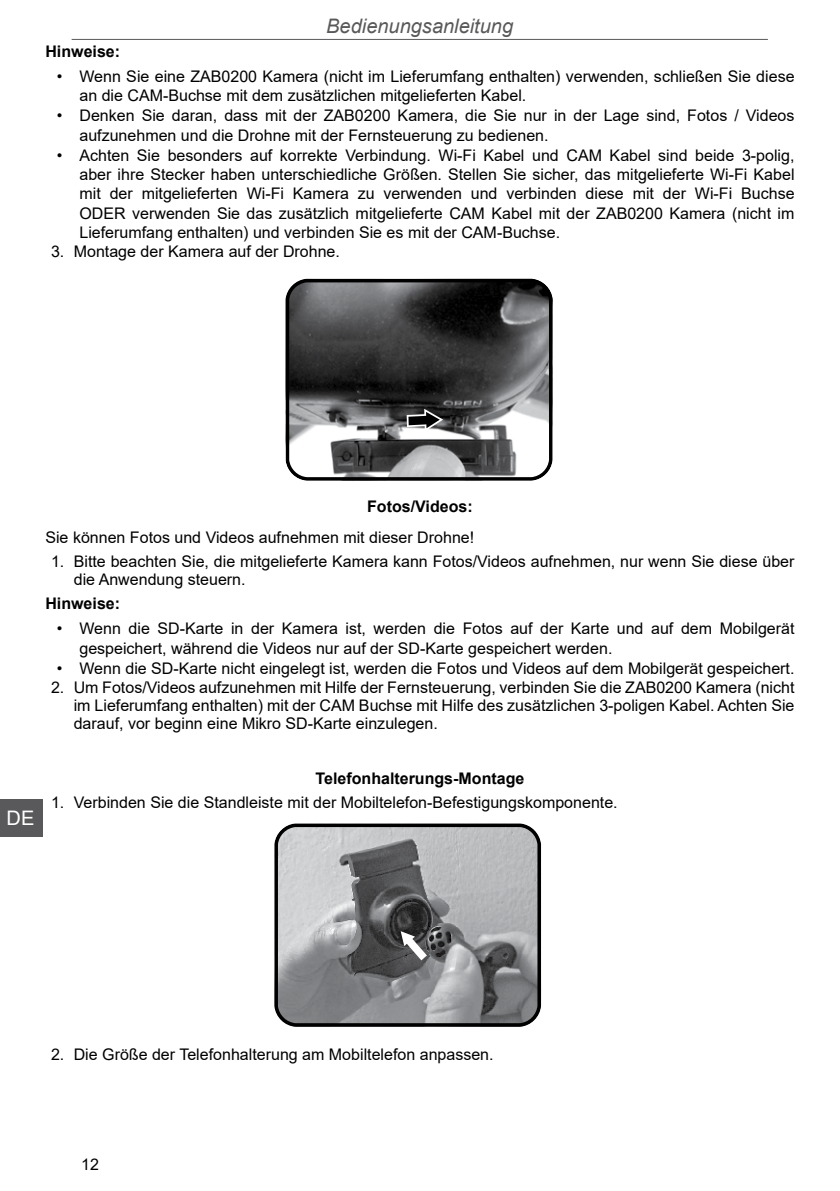
<style>
.page{position:relative;width:840px;height:1191px;background:#fff}
.page>*{position:absolute;margin:0;border:0;box-sizing:border-box;transform-origin:0 0}
.t1{font:italic 20px "Arial";color:#59595b}
.t2{font:20px "Arial";color:#fff}
.t3{font:16px/19.2px "Arial";color:#000}
.t4{font:700 16px "Arial";color:#000}
</style>
<div class="page">
<hr style="left:72px;top:39px;width:695px;height:1px;background:#59595b">
<div style="left:0;top:799px;width:43px;height:37px;background:#59595b"></div>
<svg style="left:285px;top:279px;width:267px;height:202px;background:#5e5e5f"></svg>
<svg style="left:274px;top:823px;width:266px;height:203px;background:#8e8f91"></svg>
<p class="t1" style="left:326px;top:13px;width:188px">Bedienungsanleitung</p>
<p class="t4" style="left:45px;top:40px;width:76px">Hinweise:</p>
<p class="t3" style="left:79px;top:67px;width:716px;text-indent:-23px">• Wenn Sie eine ZAB0200 Kamera (nicht im Lieferumfang enthalten) verwenden, schließen Sie diese an die CAM-Buchse mit dem zusätzlichen mitgelieferten Kabel.</p>
<p class="t3" style="left:79px;top:106px;width:716px;text-indent:-23px">• Denken Sie daran, dass mit der ZAB0200 Kamera, die Sie nur in der Lage sind, Fotos / Videos aufzunehmen und die Drohne mit der Fernsteuerung zu bedienen.</p>
<p class="t3" style="left:79px;top:146px;width:716px;text-align:justify;text-indent:-23px">• Achten Sie besonders auf korrekte Verbindung. Wi-Fi Kabel und CAM Kabel sind beide 3-polig, aber ihre Stecker haben unterschiedliche Größen. Stellen Sie sicher, das mitgelieferte Wi-Fi Kabel mit der mitgelieferten Wi-Fi Kamera zu verwenden und verbinden diese mit der Wi-Fi Buchse ODER verwenden Sie das zusätzlich mitgelieferte CAM Kabel mit der ZAB0200 Kamera (nicht im Lieferumfang enthalten) und verbinden Sie es mit der CAM-Buchse.</p>
<p class="t3" style="left:51px;top:242px;width:290px">3. Montage der Kamera auf der Drohne.</p>
<p class="t4" style="left:367px;top:495px;width:107px">Fotos/Videos:</p>
<p class="t3" style="left:45px;top:527px;width:430px">Sie können Fotos und Videos aufnehmen mit dieser Drohne!</p>
<p class="t3" style="left:74px;top:552px;width:721px;line-height:18px;text-indent:-23px">1. Bitte beachten Sie, die mitgelieferte Kamera kann Fotos/Videos aufnehmen, nur wenn Sie diese über die Anwendung steuern.</p>
<p class="t4" style="left:45px;top:592px;width:76px">Hinweise:</p>
<p class="t3" style="left:79px;top:619px;width:716px;text-indent:-23px">• Wenn die SD-Karte in der Kamera ist, werden die Fotos auf der Karte und auf dem Mobilgerät gespeichert, während die Videos nur auf der SD-Karte gespeichert werden.</p>
<p class="t3" style="left:57px;top:658px;width:738px">• Wenn die SD-Karte nicht eingelegt ist, werden die Fotos und Videos auf dem Mobilgerät gespeichert.</p>
<p class="t3" style="left:74px;top:678px;width:721px;line-height:18px;text-align:justify;text-indent:-23px">2. Um Fotos/Videos aufzunehmen mit Hilfe der Fernsteuerung, verbinden Sie die ZAB0200 Kamera (nicht im Lieferumfang enthalten) mit der CAM Buchse mit Hilfe des zusätzlichen 3-poligen Kabel. Achten Sie darauf, vor beginn eine Mikro SD-Karte einzulegen.</p>
<p class="t2" style="left:7px;top:804px;width:29px">DE</p>
<p class="t4" style="left:315px;top:767px;width:210px">Telefonhalterungs-Montage</p>
<p class="t3" style="left:51px;top:792px;width:568px">1. Verbinden Sie die Standleiste mit der Mobiltelefon-Befestigungskomponente.</p>
<p class="t3" style="left:51px;top:1044px;width:444px">2. Die Größe der Telefonhalterung am Mobiltelefon anpassen.</p>
<p class="t3" style="left:81px;top:1155px;width:19px">12</p>
</div>
